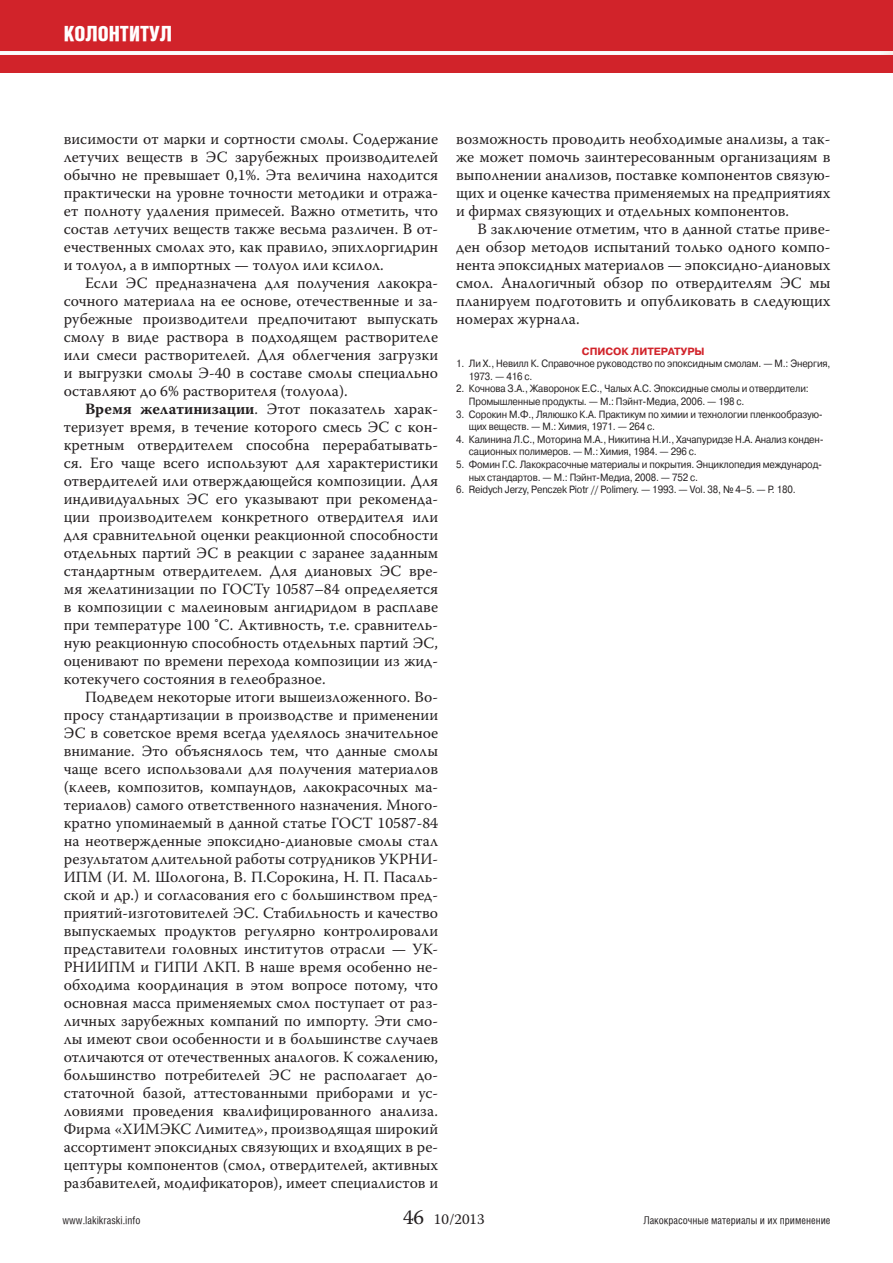
<style>
.page{position:relative;width:893px;height:1263px;background:#fff}
.page>*{position:absolute;margin:0;border:0;box-sizing:border-box;transform-origin:0 0}
.t1{font:900 21px "GL Helios Cond";color:#fff;scale:.95 1}
.t2{font:15.6px/18px "Warnock Pro";color:#231f20;text-align:justify}
.t3{font:15px "Warnock Pro";color:#231f20}
.t4{font:10.5px/12.6px "Pragmatica C";letter-spacing:-.015em;color:#231f20;scale:.9 1}
.t5{font:10.5px "GL Helios Cond";color:#231f20}
.t6{font:700 10.5px "Pragmatica C";color:#d1232a}
.s1{font-weight:700}
.s2{font-family:"Pragmatica C"}
.s3{font-size:21px}
</style>
<div class="page">
<div style="left:0;top:0;width:893px;height:72px;background:#d1232a"></div>
<hr style="left:0;top:52px;width:893px;height:3px;background:#fbfbfb">
<h1 class="t1" style="left:64px;top:22px;width:116px">КОЛОНТИТУЛ</h1>
<p class="t2" style="left:64px;top:131px;width:376px">висимости от марки и сортности смолы. Содержание летучих веществ в ЭС зарубежных производителей обычно не превышает 0,1%. Эта величина находится практически на уровне точности методики и отража&shy;ет полноту удаления примесей. Важно отметить, что состав летучих веществ также весьма различен. В от&shy;ечественных смолах это, как правило, эпихлоргидрин и толуол, а в импортных — толуол или ксилол.</p>
<p class="t2" style="left:64px;top:275px;width:376px;text-indent:21px">Если ЭС предназначена для получения лакокра&shy;сочного материала на ее основе, отечественные и за&shy;рубежные производители предпочитают выпускать смолу в виде раствора в подходящем растворителе или смеси растворителей. Для облегчения загрузки и выгрузки смолы Э-40 в составе смолы специально оставляют до 6% растворителя (толуола).</p>
<p class="t2" style="left:64px;top:401px;width:376px;text-indent:21px"><span class="s1">Время желатинизации</span>. Этот показатель харак&shy;теризует время, в течение которого смесь ЭС с кон&shy;кретным отвердителем способна перерабатывать&shy;ся. Его чаще всего используют для характеристики отвердителей или отверждающейся композиции. Для индивидуальных ЭС его указывают при рекоменда&shy;ции производителем конкретного отвердителя или для сравнительной оценки реакционной способности отдельных партий ЭС в реакции с заранее заданным стандартным отвердителем. Для диановых ЭС вре&shy;мя желатинизации по ГОСТу 10587–84 определяется в композиции с малеиновым ангидридом в расплаве при температуре 100 <span class="s2">°</span>С. Активность, т.е. сравнитель&shy;ную реакционную способность отдельных партий ЭС, оценивают по времени перехода композиции из жид&shy;котекучего состояния в гелеобразное.</p>
<p class="t2" style="left:64px;top:689px;width:376px;text-indent:21px">Подведем некоторые итоги вышеизложенного. Во&shy;просу стандартизации в производстве и применении ЭС в советское время всегда уделялось значительное внимание. Это объяснялось тем, что данные смолы чаще всего использовали для получения материалов (клеев, композитов, компаундов, лакокрасочных ма&shy;териалов) самого ответственного назначения. Много&shy;кратно упоминаемый в данной статье ГОСТ 10587-84 на неотвержденные эпоксидно-диановые смолы стал результатом длительной работы сотрудников УКРНИ-ИПМ (И. М. Шологона, В. П.Сорокина, Н. П. Пасаль&shy;ской и др.) и согласования его с большинством пред&shy;приятий-изготовителей ЭС. Стабильность и качество выпускаемых продуктов регулярно контролировали представители головных институтов отрасли — УК-РНИИПМ и ГИПИ ЛКП. В наше время особенно не&shy;обходима координация в этом вопросе потому, что основная масса применяемых смол поступает от раз&shy;личных зарубежных компаний по импорту. Эти смо&shy;лы имеют свои особенности и в большинстве случаев отличаются от отечественных аналогов. К сожалению, большинство потребителей ЭС не располагает до&shy;статочной базой, аттестованными приборами и ус&shy;ловиями проведения квалифицированного анализа.<br>Фирма «ХИМЭКС Лимитед», производящая широкий ассортимент эпоксидных связующих и входящих в ре&shy;цептуры компонентов (смол, отвердителей, активных разбавителей, модификаторов), имеет специалистов и</p>
<p class="t2" style="left:456px;top:131px;width:376px">возможность проводить необходимые анализы, а так&shy;же может помочь заинтересованным организациям в выполнении анализов, поставке компонентов связую&shy;щих и оценке качества применяемых на предприятиях и фирмах связующих и отдельных компонентов.</p>
<p class="t2" style="left:456px;top:221px;width:376px;text-indent:21px">В заключение отметим, что в данной статье приве&shy;ден обзор методов испытаний только одного компо&shy;нента эпоксидных материалов — эпоксидно-диановых смол. Аналогичный обзор по отвердителям ЭС мы планируем подготовить и опубликовать в следующих номерах журнала.</p>
<p class="t6" style="left:582px;top:345px;width:124px">СПИСОК ЛИТЕРАТУРЫ</p>
<p class="t4" style="left:469px;top:357px;width:403px;text-indent:-13px">1. Ли Х., Невилл К. Справочное руководство по эпоксидным смолам. — М.: Энергия,<br>1973. — 416 с.</p>
<p class="t4" style="left:469px;top:382px;width:379px;text-indent:-13px">2. Кочнова З.А., Жаворонок Е.С., Чалых А.С. Эпоксидные смолы и отвердители:<br>Промышленные продукты. — М.: Пэйнт-Медиа, 2006. — 198 с.</p>
<p class="t4" style="left:469px;top:408px;width:395px;text-indent:-13px">3. Сорокин М.Ф., Лялюшко К.А. Практикум по химии и технологии пленкообразую&shy;щих веществ. — М.: Химия, 1971. — 264 с.</p>
<p class="t4" style="left:469px;top:433px;width:396px;text-indent:-13px">4. Калинина Л.С., Моторина М.А., Никитина Н.И., Хачапуридзе Н.А. Анализ конден&shy;сационных полимеров. — М.: Химия, 1984. — 296 с.</p>
<p class="t4" style="left:469px;top:458px;width:394px;text-indent:-13px">5. Фомин Г.С. Лакокрасочные материалы и покрытия. Энциклопедия международ&shy;ных стандартов. — М.: Пэйнт-Медиа, 2008. — 752 с.</p>
<p class="t4" style="left:456px;top:483px;width:379px">6. Reidych Jerzy, Penczek Piotr // Polimery. — 1993. — Vol. 38, № 4–5. — P. 180.</p>
<p class="t5" style="left:63px;top:1214px;width:79px">www.lakikraski.info</p>
<p class="t3" style="left:403px;top:1213px;width:83px"><span class="s3">46</span> 10/2013</p>
<p class="t5" style="left:643px;top:1214px;width:189px">Лакокрасочные материалы и их применение</p>
</div>
